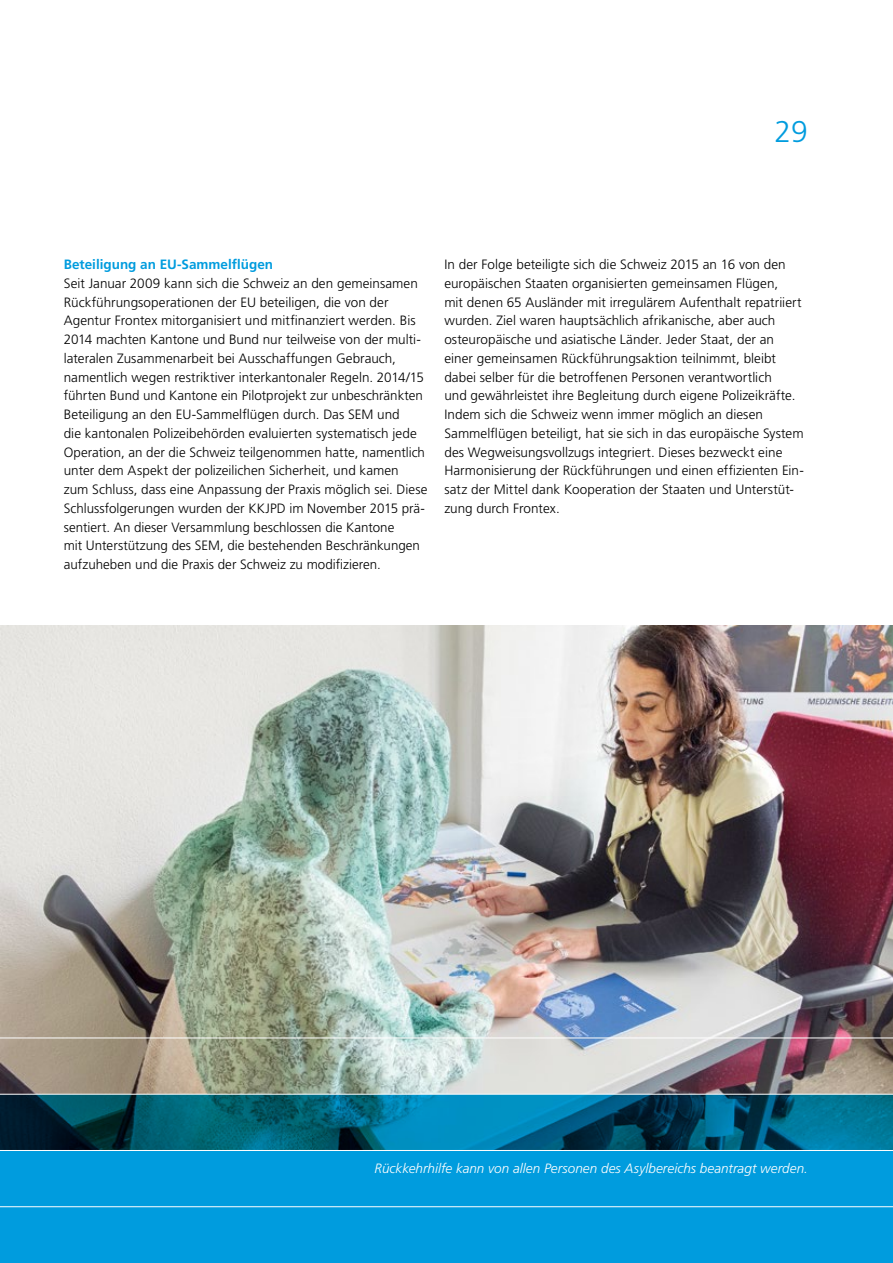
<style>
.page{position:relative;width:893px;height:1263px;background:#fff}
.page>*{position:absolute;margin:0;border:0;box-sizing:border-box;transform-origin:0 0}
.t1{font:300 30px "Frutiger LT Std";color:#009cde}
.P_Text{font:300 13.5px/18.8px "Frutiger LT Std";color:#000}
.t2{font:italic 300 13.5px "Frutiger LT Std";letter-spacing:.005em;color:#fff}
.H4_Untertitel{font:700 13.5px "Frutiger LT Std";color:#009cde}
</style>
<div class="page">
<img style="left:0;top:625px;width:893px;height:469px">
<svg style="left:0;top:1095px;width:893px;height:55px;background:#005c78"></svg>
<hr style="left:0;top:1038px;width:893px;height:1px;background:#fff">
<div style="left:0;top:1150px;width:893px;height:113px;background:#009cde"></div>
<hr style="left:0;top:1206px;width:893px;height:1px;background:#fff">
<hr style="left:0;top:1150px;width:893px;height:1px;background:#fff">
<h1 class="t1" style="left:774px;top:114px;width:35px">29</h1>
<h4 class="H4_Untertitel" style="left:64px;top:256px;width:211px">Beteiligung an EU-Sammelflügen</h4>
<p class="P_Text" style="left:64px;top:274px;width:365px">Seit Januar 2009 kann sich die Schweiz an den gemeinsamen Rückführungsoperationen der EU beteiligen, die von der Agentur Frontex mitorganisiert und mitfinanziert werden. Bis 2014 machten Kantone und Bund nur teilweise von der multi&shy;lateralen Zusammenarbeit bei Ausschaffungen Gebrauch, namentlich wegen restriktiver interkantonaler Regeln. 2014/15 führten Bund und Kantone ein Pilotprojekt zur unbeschränkten Beteiligung an den EU-Sammelflügen durch. Das SEM und<br>die kantonalen Polizeibehörden evaluierten systematisch jede Operation, an der die Schweiz teilgenommen hatte, namentlich unter dem Aspekt der polizeilichen Sicherheit, und kamen<br>zum Schluss, dass eine Anpassung der Praxis möglich sei. Diese Schlussfolgerungen wurden der KKJPD im November 2015 prä&shy;sentiert. An dieser Versammlung beschlossen die Kantone<br>mit Unterstützung des SEM, die bestehenden Beschränkungen aufzuheben und die Praxis der Schweiz zu modifizieren.</p>
<p class="P_Text" style="left:444px;top:255px;width:361px">In der Folge beteiligte sich die Schweiz 2015 an 16 von den europäischen Staaten organisierten gemeinsamen Flügen,<br>mit denen 65 Ausländer mit irregulärem Aufenthalt repatriiert wurden. Ziel waren hauptsächlich afrikanische, aber auch osteuropäische und asiatische Länder. Jeder Staat, der an einer gemeinsamen Rückführungsaktion teilnimmt, bleibt dabei selber für die betroffenen Personen verantwortlich<br>und gewährleistet ihre Begleitung durch eigene Polizeikräfte.<br>Indem sich die Schweiz wenn immer möglich an diesen Sammelflügen beteiligt, hat sie sich in das europäische System des Wegweisungsvollzugs integriert. Dieses bezweckt eine Harmonisierung der Rückführungen und einen effizienten Ein&shy;satz der Mittel dank Kooperation der Staaten und Unterstüt&shy;zung durch Frontex.</p>
<p class="t2" style="left:375px;top:1161px;width:435px">Rückkehrhilfe kann von allen Personen des Asylbereichs beantragt werden.</p>
</div>
